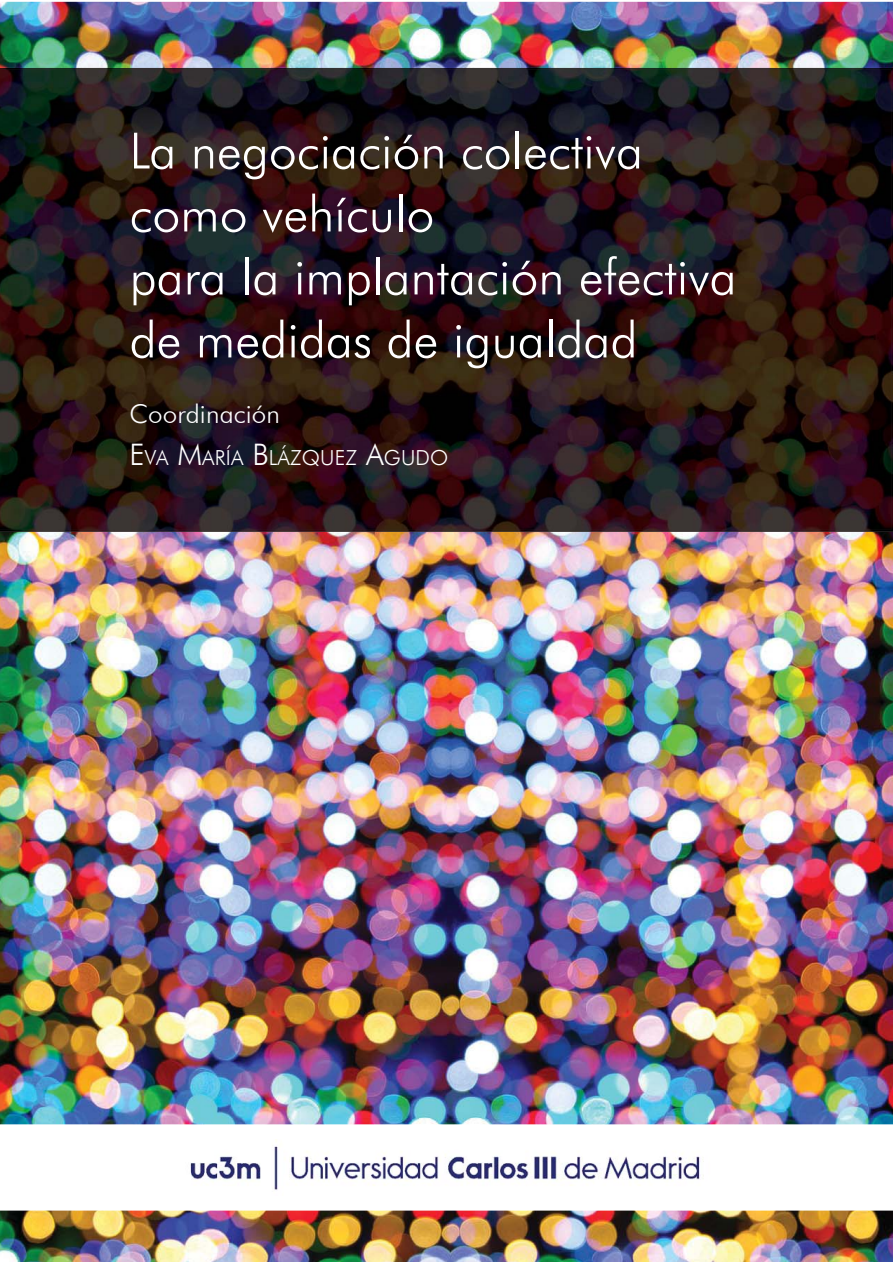
<style>
.page{position:relative;width:893px;height:1263px;background:#fff}
.page>*{position:absolute;margin:0;border:0;box-sizing:border-box;transform-origin:0 0}
.t1{font:300 49.95px/63px "Futura BT";color:#fff}
.t2{font:300 25.95px "Futura BT";letter-spacing:.005em;color:#fff}
.t3{font:300 20.7px "Futura BT";letter-spacing:.005em;color:#fff}
.s1{font-size:29.7px}
</style>
<div class="page">
<img style="left:0;top:2px;width:893px;height:1260px">
<img style="left:0;top:68px;width:893px;height:464px">
<svg style="left:0;top:1125px;width:893px;height:85px"></svg>
<img style="left:169px;top:1140px;width:551px;height:55px">
<p class="t1" style="left:130px;top:119px;width:609px">La negociación colectiva como vehículo<br>para la implantación efectiva de medidas de igualdad</p>
<p class="t2" style="left:130px;top:398px;width:152px">Coordinación</p>
<p class="t3" style="left:130px;top:445px;width:320px"><span class="s1">E</span>VA <span class="s1">M</span>ARÍA <span class="s1">B</span>LÁZQUEZ <span class="s1">A</span>GUDO</p>
</div>
